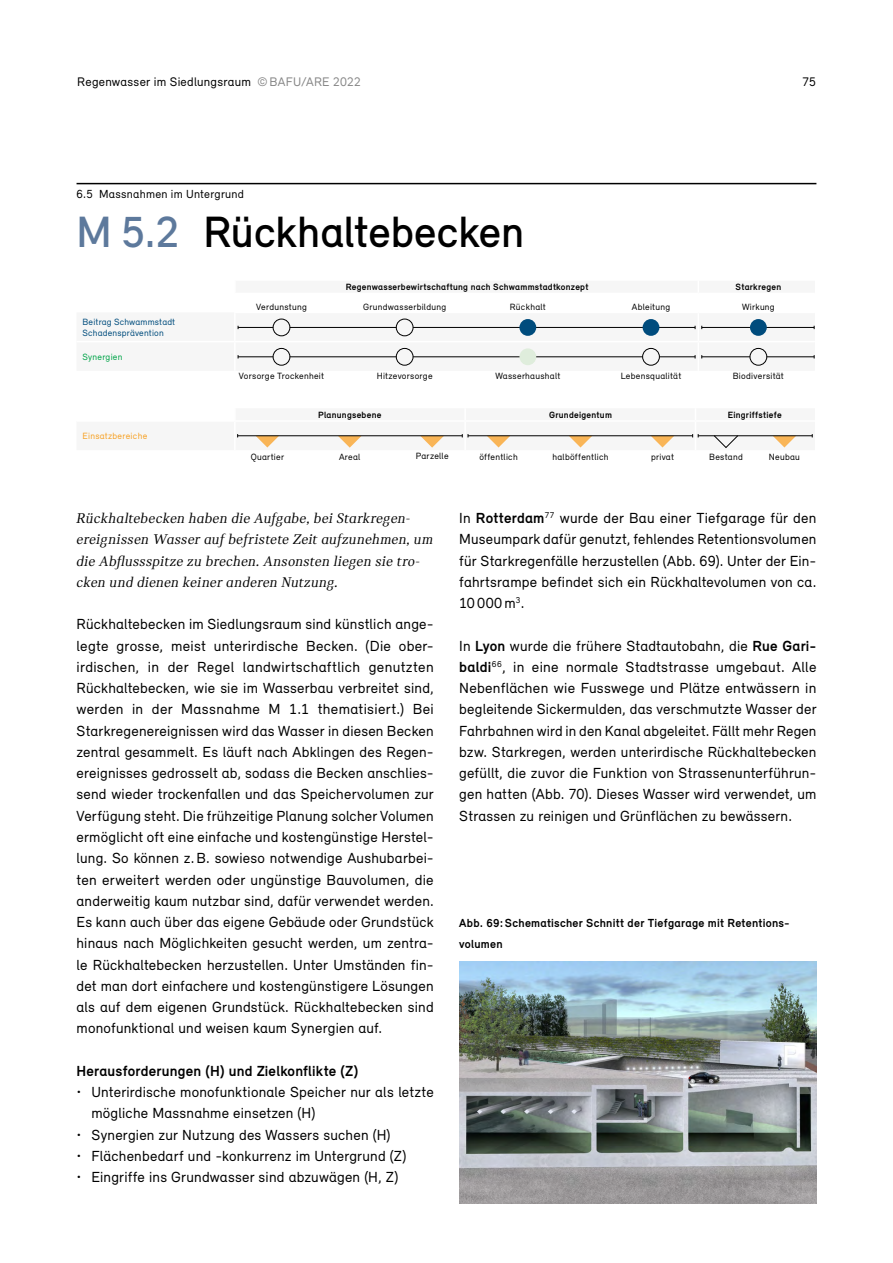
<style>
.page{position:relative;width:893px;height:1263px;background:#fff}
.page>*{position:absolute;margin:0;border:0;box-sizing:border-box;transform-origin:0 0}
._07_Kapiteltitel_Mas{font:500 45px "Relevant";color:#000}
._07_Grundtext{font:15px/21.3px "Relevant";letter-spacing:.015em;color:#000;text-align:justify}
._07_Lead{font:italic 15px/21.3px "Catalog";letter-spacing:.015em;color:#000}
._07_Grundtext_aufz{font:15px/21.3px "Relevant";letter-spacing:.015em;color:#000}
._07_Grundtext_aufz_a{font:15px "Relevant";letter-spacing:.015em;color:#000}
._07_Untertitel{font:700 15px "Relevant";letter-spacing:.015em;color:#000}
.t1{font:12.75px "Relevant";letter-spacing:.02em;color:#000}
._08_Legende_Titel{font:700 12px/21.3px "Relevant";letter-spacing:.02em;color:#000}
.t2{font:12px "Relevant";letter-spacing:.025em;color:#000}
.t3{font:9.3px "Relevant";letter-spacing:.03em;color:#000}
.t4{font:700 9.3px "Relevant";letter-spacing:.03em;color:#000}
.t5{font:9.3px/11.1px "Relevant";letter-spacing:.02em;color:#004c7d}
.t6{font:9.3px "Relevant";letter-spacing:.03em;color:#f6a124}
.t7{font:9.3px "Relevant";letter-spacing:.03em;color:#00a448}
.s1{color:#878787}
.s2{color:#5d799c}
.s3{font-weight:700}
</style>
<div class="page">
<hr style="left:77px;top:183px;width:739px;height:1px;background:#000">
<div style="left:237px;top:318px;width:578px;height:48px;background:#f6f6f6"></div>
<hr style="left:235px;top:341px;width:463px;height:1px;background:#fff">
<hr style="left:698px;top:341px;width:117px;height:1px;background:#fff">
<hr style="left:238px;top:356px;width:457px;height:1px;background:#000">
<hr style="left:238px;top:327px;width:457px;height:1px;background:#000">
<hr style="left:702px;top:356px;width:112px;height:1px;background:#000">
<hr style="left:702px;top:327px;width:112px;height:1px;background:#000">
<svg style="left:695px;top:318px;width:7px;height:48px"></svg>
<div style="left:273px;top:348px;width:17px;height:17px;background:#f6f6f6;border:1px solid #000;border-radius:50%"></div>
<div style="left:273px;top:319px;width:17px;height:17px;background:#f6f6f6;border:1px solid #000;border-radius:50%"></div>
<div style="left:396px;top:348px;width:17px;height:17px;background:#f6f6f6;border:1px solid #000;border-radius:50%"></div>
<div style="left:396px;top:319px;width:17px;height:17px;background:#f6f6f6;border:1px solid #000;border-radius:50%"></div>
<div style="left:519px;top:348px;width:17px;height:17px;background:#dfeddc;border-radius:50%"></div>
<div style="left:519px;top:319px;width:17px;height:17px;background:#004c7d;border-radius:50%"></div>
<div style="left:642px;top:348px;width:18px;height:17px;background:#f6f6f6;border:1px solid #000;border-radius:50%"></div>
<div style="left:643px;top:319px;width:16px;height:17px;background:#004c7d;border-radius:50%"></div>
<div style="left:750px;top:348px;width:17px;height:17px;background:#f6f6f6;border:1px solid #000;border-radius:50%"></div>
<div style="left:750px;top:319px;width:17px;height:17px;background:#004c7d;border-radius:50%"></div>
<svg style="left:237px;top:434px;width:576px;height:15px"></svg>
<img style="left:459px;top:961px;width:357px;height:242px">
<p class="t1" style="left:77px;top:74px;width:285px">Regenwasser im Siedlungsraum <span class="s1">©BAFU/ARE 2022</span></p>
<p class="t1" style="left:802px;top:74px;width:15px">75</p>
<p class="t2" style="left:77px;top:187px;width:169px">6.5 Massnahmen im Untergrund</p>
<p class="_07_Kapiteltitel_Mas" style="left:77px;top:204px;width:449px"><span class="s2">M 5.2</span> Rückhaltebecken</p>
<p class="t4" style="left:346px;top:281px;width:244px">Regenwasserbewirtschaftung nach Schwammstadtkonzept</p>
<p class="t4" style="left:735px;top:281px;width:47px">Starkregen</p>
<p class="t5" style="left:83px;top:316px;width:94px">Beitrag Schwammstadt<br>Schadensprävention</p>
<p class="t7" style="left:83px;top:351px;width:41px">Synergien</p>
<p class="t6" style="left:83px;top:431px;width:66px">Einsatzbereiche</p>
<p class="t3" style="left:256px;top:301px;width:52px">Verdunstung</p>
<p class="t3" style="left:363px;top:301px;width:85px">Grundwasserbildung</p>
<p class="t3" style="left:510px;top:301px;width:37px">Rückhalt</p>
<p class="t3" style="left:632px;top:301px;width:40px">Ableitung</p>
<p class="t3" style="left:742px;top:301px;width:34px">Wirkung</p>
<p class="t3" style="left:239px;top:370px;width:87px">Vorsorge Trockenheit</p>
<p class="t3" style="left:377px;top:370px;width:57px">Hitzevorsorge</p>
<p class="t3" style="left:495px;top:370px;width:66px">Wasserhaushalt</p>
<p class="t3" style="left:621px;top:370px;width:62px">Lebensqualität</p>
<p class="t3" style="left:733px;top:370px;width:53px">Biodiversität</p>
<p class="t4" style="left:318px;top:409px;width:65px">Planungsebene</p>
<p class="t4" style="left:549px;top:409px;width:64px">Grundeigentum</p>
<p class="t4" style="left:728px;top:409px;width:55px">Eingriffstiefe</p>
<p class="t3" style="left:251px;top:451px;width:35px">Quartier</p>
<p class="t3" style="left:339px;top:451px;width:23px">Areal</p>
<p class="t3" style="left:416px;top:450px;width:34px">Parzelle</p>
<p class="t3" style="left:479px;top:451px;width:40px">öffentlich</p>
<p class="t3" style="left:552px;top:451px;width:58px">halböffentlich</p>
<p class="t3" style="left:651px;top:451px;width:24px">privat</p>
<p class="t3" style="left:709px;top:451px;width:35px">Bestand</p>
<p class="t3" style="left:769px;top:451px;width:33px">Neubau</p>
<p class="_07_Lead" style="left:77px;top:507px;width:358px">Rückhaltebecken haben die Aufgabe, bei Starkregen&shy;ereignissen Wasser auf befristete Zeit aufzunehmen, um die Abflussspitze zu brechen. Ansonsten liegen sie tro&shy;cken und dienen keiner anderen Nutzung.</p>
<p class="_07_Grundtext" style="left:77px;top:613px;width:359px;text-align:left">Rückhaltebecken im Siedlungsraum sind künstlich ange&shy;legte grosse, meist unterirdische Becken. (Die ober&shy;irdischen, in der Regel landwirtschaftlich genutzten Rückhaltebecken, wie sie im Wasserbau verbreitet sind, werden in der Massnahme M 1.1 thematisiert.) Bei Starkregenereignissen wird das Wasser in diesen Becken zentral gesammelt. Es läuft nach Abklingen des Regen&shy;ereignisses gedrosselt ab, sodass die Becken anschlies&shy;send wieder trockenfallen und das Speichervolumen zur Verfügung steht. Die frühzeitige Planung solcher Volumen ermöglicht oft eine einfache und kostengünstige Herstel&shy;lung. So können z.B. sowieso notwendige Aushubarbei&shy;ten erweitert werden oder ungünstige Bauvolumen, die anderweitig kaum nutzbar sind, dafür verwendet werden.<br>Es kann auch über das eigene Gebäude oder Grundstück hinaus nach Möglichkeiten gesucht werden, um zentra&shy;le Rückhaltebecken herzustellen. Unter Umständen fin&shy;det man dort einfachere und kostengünstigere Lösungen als auf dem eigenen Grundstück. Rückhaltebecken sind monofunktional und weisen kaum Synergien auf.</p>
<h3 class="_07_Untertitel" style="left:77px;top:1062px;width:283px">Herausforderungen (H) und Zielkonflikte (Z)</h3>
<p class="_07_Grundtext_aufz" style="left:91px;top:1081px;width:344px;text-indent:-15px">• Unterirdische monofunktionale Speicher nur als letzte mögliche Massnahme einsetzen (H)</p>
<p class="_07_Grundtext_aufz" style="left:77px;top:1124px;width:315px">• Synergien zur Nutzung des Wassers suchen (H)</p>
<p class="_07_Grundtext_aufz" style="left:77px;top:1145px;width:331px">• Flächenbedarf und -konkurrenz im Untergrund (Z)</p>
<p class="_07_Grundtext_aufz_a" style="left:77px;top:1168px;width:323px">• Eingriffe ins Grundwasser sind abzuwägen (H, Z)</p>
<p class="_07_Grundtext" style="left:459px;top:507px;width:359px">In <span class="s3">Rotterdam</span><sup>77</sup> wurde der Bau einer Tiefgarage für den Museumpark dafür genutzt, fehlendes Retentionsvolumen für Starkregenfälle herzustellen (Abb. 69). Unter der Ein&shy;fahrtsrampe befindet sich ein Rückhaltevolumen von ca.<br>10 000m<sup>3</sup>.</p>
<p class="_07_Grundtext" style="left:459px;top:635px;width:359px">In <span class="s3">Lyon</span> wurde die frühere Stadtautobahn, die <span class="s3">Rue Gari&shy;baldi</span><sup>66</sup>, in eine normale Stadtstrasse umgebaut. Alle Nebenflächen wie Fusswege und Plätze entwässern in begleitende Sickermulden, das verschmutzte Wasser der Fahrbahnen wird in den Kanal abgeleitet. Fällt mehr Regen bzw. Starkregen, werden unterirdische Rückhaltebecken gefüllt, die zuvor die Funktion von Strassenunterführun&shy;gen hatten (Abb. 70). Dieses Wasser wird verwendet, um Strassen zu reinigen und Grünflächen zu bewässern.</p>
<p class="_08_Legende_Titel" style="left:459px;top:912px;width:332px">Abb. 69:Schematischer Schnitt der Tiefgarage mit Retentions&shy;volumen</p>
</div>
